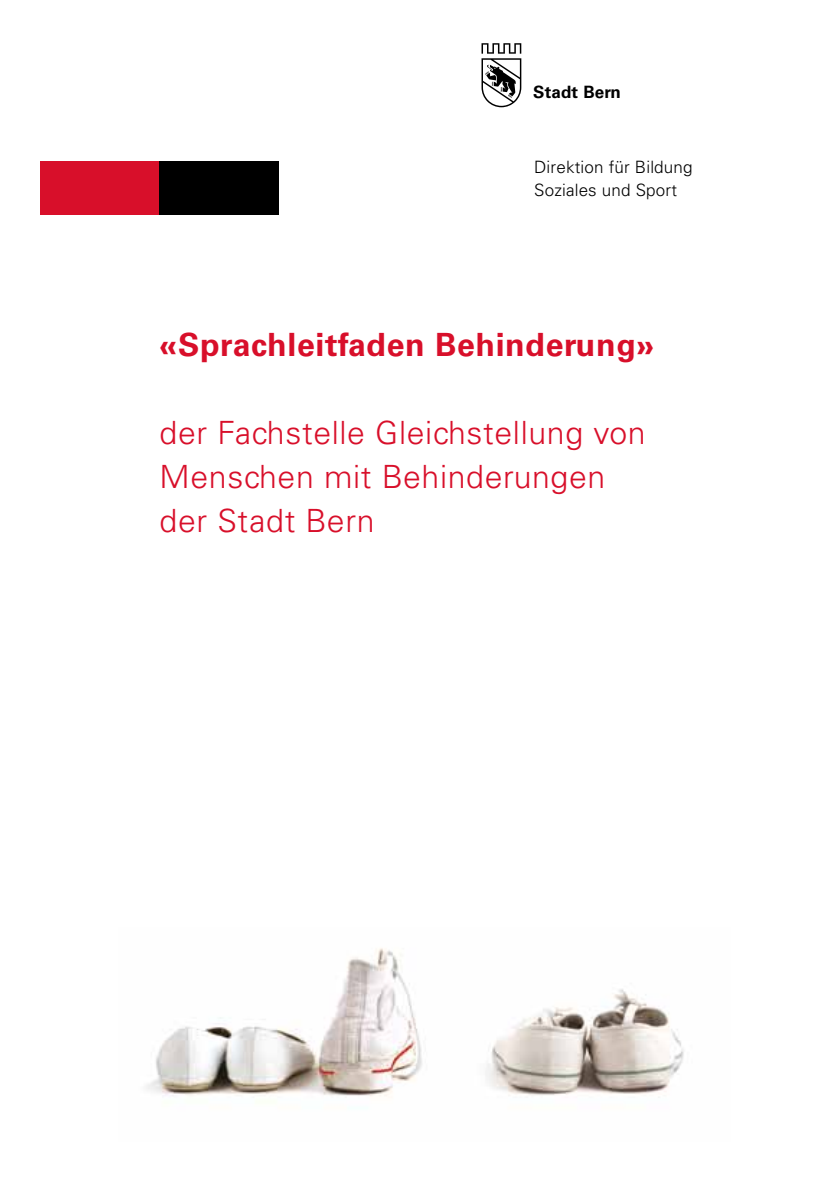
<style>
.page{position:relative;width:840px;height:1191px;background:#fff}
.page>*{position:absolute;margin:0;border:0;box-sizing:border-box;transform-origin:0 0}
.t1{font:300 32px/44px "Univers LT Std";letter-spacing:.02em;color:#d80f2a}
.t2{font:700 32px "Univers LT Std";letter-spacing:.02em;color:#d80f2a}
.t3{font:300 17px/23px "Univers LT Std";letter-spacing:.01em;color:#000}
.t4{font:700 17px "Univers LT Std";letter-spacing:.01em;color:#000}
</style>
<div class="page">
<div style="left:40px;top:161px;width:119px;height:54px;background:#d80f2a"></div>
<div style="left:159px;top:161px;width:120px;height:54px;background:#000"></div>
<svg style="left:481px;top:43px;width:40px;height:64px"></svg>
<img style="left:146px;top:948px;width:538px;height:149px">
<p class="t4" style="left:533px;top:82px;width:89px">Stadt Bern</p>
<p class="t3" style="left:534px;top:156px;width:160px">Direktion für Bildung<br>Soziales und Sport</p>
<p class="t2" style="left:159px;top:325px;width:496px">«Sprachleitfaden Behinderung»</p>
<p class="t1" style="left:159px;top:410px;width:487px">der Fachstelle Gleichstellung von<br>Menschen mit Behinderungen der Stadt Bern</p>
</div>
